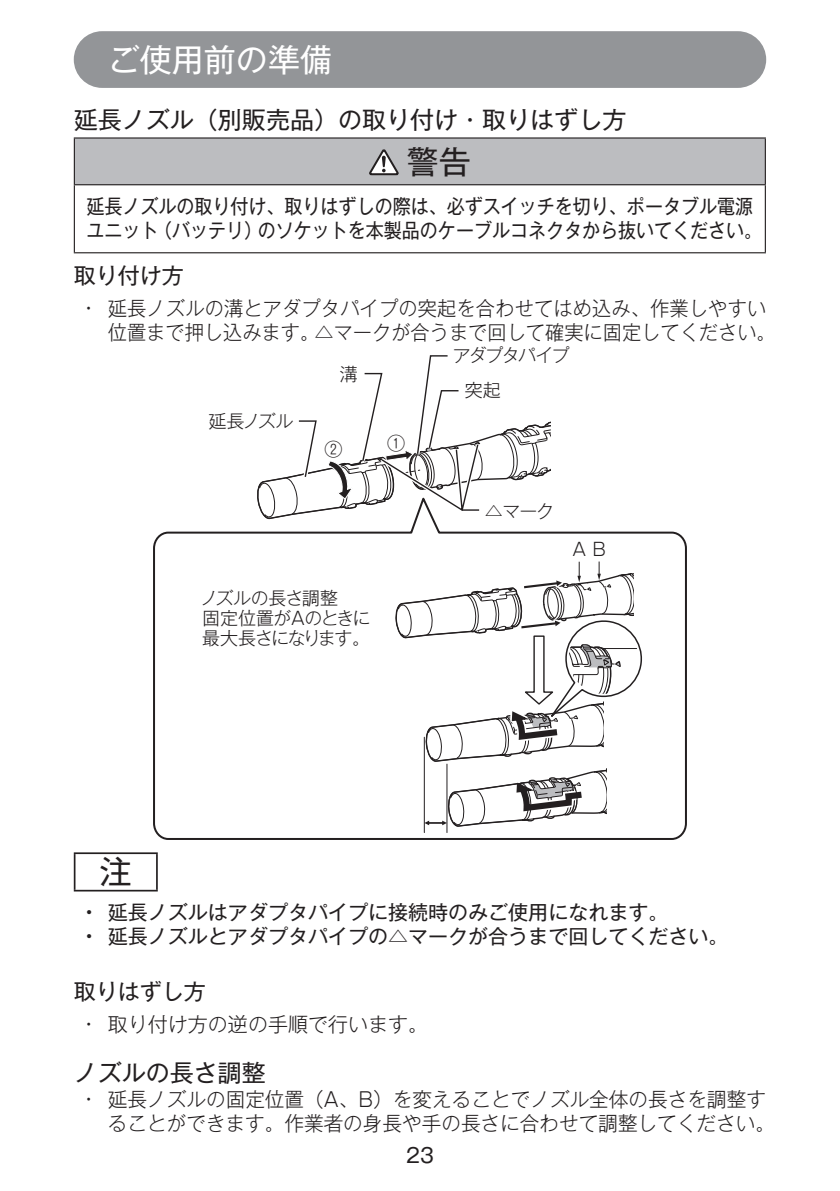
<style>
.page{position:relative;width:840px;height:1191px;background:#fff}
.page>*{position:absolute;margin:0;border:0;box-sizing:border-box;transform-origin:0 0}
.t1{font:32px "Gothic MB101 Pro";color:#fff}
.t2{font:32px "Gothic MB101 Pro";color:#231f20}
.t3{font:24px "Gothic MB101 Pro";color:#231f20}
.t4{font:22px "Gothic MB101 Pro";color:#231f20}
.t5{font:300 20px/24px "Gothic MB101 Pro";color:#231f20}
.t6{font:20px/24px "Gothic MB101 Pro";color:#231f20;scale:.9 1}
.t7{font:300 20px/24px "Gothic MB101 Pro";color:#231f20;scale:.96 1}
.t8{font:20px "Gothic MB101 Pro";color:#231f20}
.t9{font:18px/20px "Gothic MB101 Pro Light 90 msp RKSJ H";letter-spacing:-.055em;color:#231f20}
.t10{font:18px "Gothic MB101 Pro Light 90 msp RKSJ H";letter-spacing:-.09em;color:#231f20}
.s1{font-weight:500}
</style>
<div class="page">
<div style="left:74px;top:31px;width:691px;height:57px;background:#939598;border-radius:28px"></div>
<div style="left:74px;top:138px;width:690px;height:47px;background:#bcbdc0"></div>
<hr style="left:74px;top:185px;width:1px;height:67px;background:#231f20">
<hr style="left:764px;top:185px;width:1px;height:67px;background:#231f20">
<hr style="left:74px;top:137px;width:691px;height:2px;background:#231f20">
<hr style="left:74px;top:139px;width:1px;height:45px;background:#231f20">
<hr style="left:764px;top:139px;width:1px;height:45px;background:#231f20">
<hr style="left:74px;top:184px;width:691px;height:1px;background:#231f20">
<hr style="left:74px;top:252px;width:691px;height:1px;background:#231f20">
<svg style="left:369px;top:149px;width:29px;height:26px"></svg>
<hr style="left:74px;top:852px;width:84px;height:2px;background:#231f20">
<hr style="left:74px;top:854px;width:1px;height:35px;background:#231f20">
<hr style="left:156px;top:854px;width:2px;height:35px;background:#231f20">
<hr style="left:74px;top:889px;width:84px;height:2px;background:#231f20">
<svg style="left:153px;top:523px;width:533px;height:317px"></svg>
<svg style="left:393px;top:561px;width:251px;height:266px"></svg>
<svg style="left:257px;top:355px;width:293px;height:168px"></svg>
<h1 class="t1" style="left:108px;top:33px;width:226px">ご使用前の準備</h1>
<p class="t3" style="left:74px;top:100px;width:553px">延長ノズル（別販売品）の取り付け・取りはずし方</p>
<h1 class="t2" style="left:406px;top:135px;width:65px">警告</h1>
<p class="t6" style="left:86px;top:192px;width:752px">延長ノズルの取り付け、取りはずしの際は、必ずスイッチを切り、ポータブル電源ユニット（バッテリ）のソケットを本製品のケーブルコネクタから抜いてください。</p>
<p class="t4" style="left:74px;top:257px;width:111px">取り付け方</p>
<p class="t7" style="left:108px;top:293px;width:697px;text-indent:-23px">• 延長ノズルの溝とアダプタパイプの突起を合わせてはめ込み、作業しやすい位置まで押し込みます。△マークが合うまで回して確実に固定してください。</p>
<p class="t9" style="left:208px;top:409px;width:87px">延長ノズル</p>
<p class="t9" style="left:339px;top:361px;width:19px">溝</p>
<p class="t9" style="left:324px;top:437px;width:19px">②</p>
<p class="t9" style="left:387px;top:431px;width:19px">①</p>
<p class="t9" style="left:200px;top:585px;width:171px">ノズルの長さ調整<br>固定位置がAのときに最大長さになります。</p>
<p class="t10" style="left:452px;top:340px;width:118px">アダプタパイプ</p>
<p class="t9" style="left:464px;top:378px;width:37px">突起</p>
<p class="t9" style="left:484px;top:498px;width:71px">△マーク</p>
<p class="t9" style="left:572px;top:537px;width:35px">A B</p>
<h1 class="t2" style="left:100px;top:845px;width:33px">注</h1>
<p class="t8" style="left:85px;top:896px;width:584px"><span class="s1">•</span> 延長ノズルはアダプタパイプに接続時のみご使用になれます。</p>
<p class="t8" style="left:85px;top:920px;width:644px"><span class="s1">•</span> 延長ノズルとアダプタパイプの△マークが合うまで回してください。</p>
<p class="t4" style="left:74px;top:973px;width:133px">取りはずし方</p>
<p class="t5" style="left:85px;top:1009px;width:344px">• 取り付け方の逆の手順で行います。</p>
<p class="t3" style="left:74px;top:1053px;width:193px">ノズルの長さ調整</p>
<p class="t5" style="left:108px;top:1084px;width:668px;text-indent:-23px">• 延長ノズルの固定位置（A、B）を変えることでノズル全体の長さを調整することができます。作業者の身長や手の長さに合わせて調整してください。</p>
<p class="t8" style="left:406px;top:1139px;width:29px">23</p>
</div>
